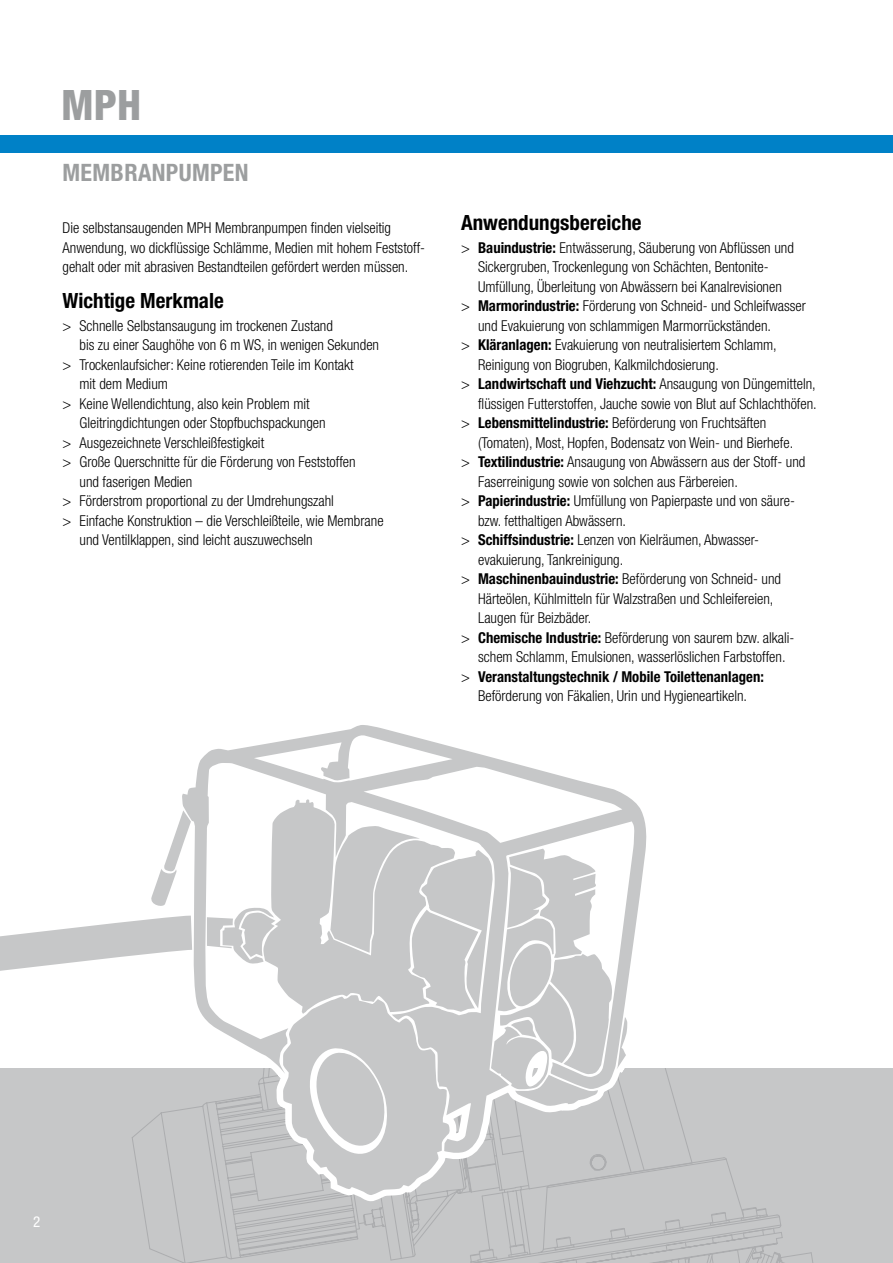
<style>
.page{position:relative;width:893px;height:1263px;background:#fff}
.page>*{position:absolute;margin:0;border:0;box-sizing:border-box;transform-origin:0 0}
.t1{font:800 condensed 42px "Helvetica Neue LT Std";color:#9c9e9f}
.t2{font:700 condensed 24px "Helvetica Neue LT Std";letter-spacing:.015em;color:#9c9e9f}
.t3{font:700 condensed 21px "Helvetica Neue LT Std";color:#000}
.t4{font:300 condensed 15px/19.5px "Helvetica Neue LT Std";color:#000}
.t5{font:700 condensed 15px "Helvetica Neue LT Std";color:#000}
.t6{font:condensed 15px "Helvetica Neue LT Std";color:#fff}
.s1{font-weight:700}
.s2{font-weight:300}
</style>
<div class="page">
<div style="left:0;top:1069px;width:893px;height:194px;background:#c6c7c8"></div>
<svg style="left:665px;top:1153px;width:128px;height:110px"></svg>
<div style="left:0;top:135px;width:893px;height:18px;background:#0081c7"></div>
<svg style="left:134px;top:1068px;width:531px;height:195px"></svg>
<svg style="left:149px;top:725px;width:498px;height:470px;fill:#c6c7c8"></svg>
<svg style="left:0;top:898px;width:226px;height:99px"></svg>
<h1 class="t1" style="left:61px;top:79px;width:82px">MPH</h1>
<h2 class="t2" style="left:63px;top:158px;width:188px">MEMBRANPUMPEN</h2>
<p class="t4" style="left:63px;top:218px;width:364px">Die selbstansaugenden MPH Membranpumpen finden vielseitig<br>Anwendung, wo dickflüssige Schlämme, Medien mit hohem Feststoff&shy;gehalt oder mit abrasiven Bestandteilen gefördert werden müssen.</p>
<h3 class="t3" style="left:63px;top:288px;width:163px">Wichtige Merkmale</h3>
<p class="t4" style="left:63px;top:316px;width:272px">&gt; Schnelle Selbstansaugung im trockenen Zustand</p>
<p class="t4" style="left:80px;top:335px;width:301px">bis zu einer Saughöhe von 6 m WS, in wenigen Sekunden</p>
<p class="t4" style="left:63px;top:355px;width:293px">&gt; Trockenlaufsicher: Keine rotierenden Teile im Kontakt</p>
<p class="t4" style="left:80px;top:374px;width:90px">mit dem Medium</p>
<p class="t4" style="left:63px;top:394px;width:249px">&gt; Keine Wellendichtung, also kein Problem mit</p>
<p class="t4" style="left:80px;top:413px;width:248px">Gleitringdichtungen oder Stopfbuchspackungen</p>
<p class="t4" style="left:63px;top:433px;width:203px">&gt; Ausgezeichnete Verschleißfestigkeit</p>
<p class="t4" style="left:63px;top:452px;width:295px">&gt; Große Querschnitte für die Förderung von Feststoffen</p>
<p class="t4" style="left:80px;top:472px;width:114px">und faserigen Medien</p>
<p class="t4" style="left:63px;top:491px;width:273px">&gt; Förderstrom proportional zu der Umdrehungszahl</p>
<p class="t4" style="left:63px;top:511px;width:323px">&gt; Einfache Konstruktion – die Verschleißteile, wie Membrane</p>
<p class="t4" style="left:80px;top:530px;width:235px">und Ventilklappen, sind leicht auszuwechseln</p>
<h3 class="t3" style="left:461px;top:210px;width:182px">Anwendungsbereiche</h3>
<p class="t4" style="left:461px;top:238px;width:334px">&gt; <span class="s1">Bauindustrie:</span> Entwässerung, Säuberung von Abflüssen und</p>
<p class="t4" style="left:478px;top:257px;width:292px">Sickergruben, Trockenlegung von Schächten, Bentonite-</p>
<p class="t4" style="left:478px;top:277px;width:305px">Umfüllung, Überleitung von Abwässern bei Kanalrevisionen</p>
<p class="t4" style="left:461px;top:296px;width:346px">&gt; <span class="s1">Marmorindustrie:</span> Förderung von Schneid- und Schleifwasser</p>
<p class="t4" style="left:478px;top:316px;width:295px">und Evakuierung von schlammigen Marmorrückständen.</p>
<p class="t4" style="left:461px;top:335px;width:317px">&gt; <span class="s1">Kläranlagen:</span> Evakuierung von neutralisiertem Schlamm,</p>
<p class="t4" style="left:478px;top:355px;width:242px">Reinigung von Biogruben, Kalkmilchdosierung.</p>
<p class="t5" style="left:461px;top:375px;width:356px"><span class="s2">&gt;</span> Landwirtschaft und Viehzucht: <span class="s2">Ansaugung von Düngemitteln,</span></p>
<p class="t4" style="left:478px;top:394px;width:340px">flüssigen Futterstoffen, Jauche sowie von Blut auf Schlachthöfen.</p>
<p class="t4" style="left:461px;top:413px;width:307px">&gt; <span class="s1">Lebensmittelindustrie:</span> Beförderung von Fruchtsäften</p>
<p class="t4" style="left:478px;top:433px;width:317px">(Tomaten), Most, Hopfen, Bodensatz von Wein- und Bierhefe.</p>
<p class="t4" style="left:461px;top:452px;width:346px">&gt; <span class="s1">Textilindustrie:</span> Ansaugung von Abwässern aus der Stoff- und</p>
<p class="t4" style="left:478px;top:472px;width:261px">Faserreinigung sowie von solchen aus Färbereien.</p>
<p class="t4" style="left:461px;top:491px;width:335px">&gt; <span class="s1">Papierindustrie:</span> Umfüllung von Papierpaste und von säure-</p>
<p class="t4" style="left:478px;top:511px;width:149px">bzw. fetthaltigen Abwässern.</p>
<p class="t4" style="left:461px;top:530px;width:300px">&gt; <span class="s1">Schiffsindustrie:</span> Lenzen von Kielräumen, Abwasser-</p>
<p class="t4" style="left:478px;top:550px;width:147px">evakuierung, Tankreinigung.</p>
<p class="t4" style="left:461px;top:569px;width:322px">&gt; <span class="s1">Maschinenbauindustrie:</span> Beförderung von Schneid- und</p>
<p class="t4" style="left:478px;top:589px;width:297px">Härteölen, Kühlmitteln für Walzstraßen und Schleifereien,</p>
<p class="t4" style="left:478px;top:608px;width:115px">Laugen für Beizbäder.</p>
<p class="t4" style="left:461px;top:628px;width:335px">&gt; <span class="s1">Chemische Industrie:</span> Beförderung von saurem bzw. alkali-</p>
<p class="t4" style="left:478px;top:647px;width:309px">schem Schlamm, Emulsionen, wasserlöslichen Farbstoffen.</p>
<p class="t5" style="left:461px;top:667px;width:304px"><span class="s2">&gt;</span> Veranstaltungstechnik / Mobile Toilettenanlagen:</p>
<p class="t4" style="left:478px;top:686px;width:270px">Beförderung von Fäkalien, Urin und Hygieneartikeln.</p>
<p class="t6" style="left:33px;top:1213px;width:9px">2</p>
</div>
